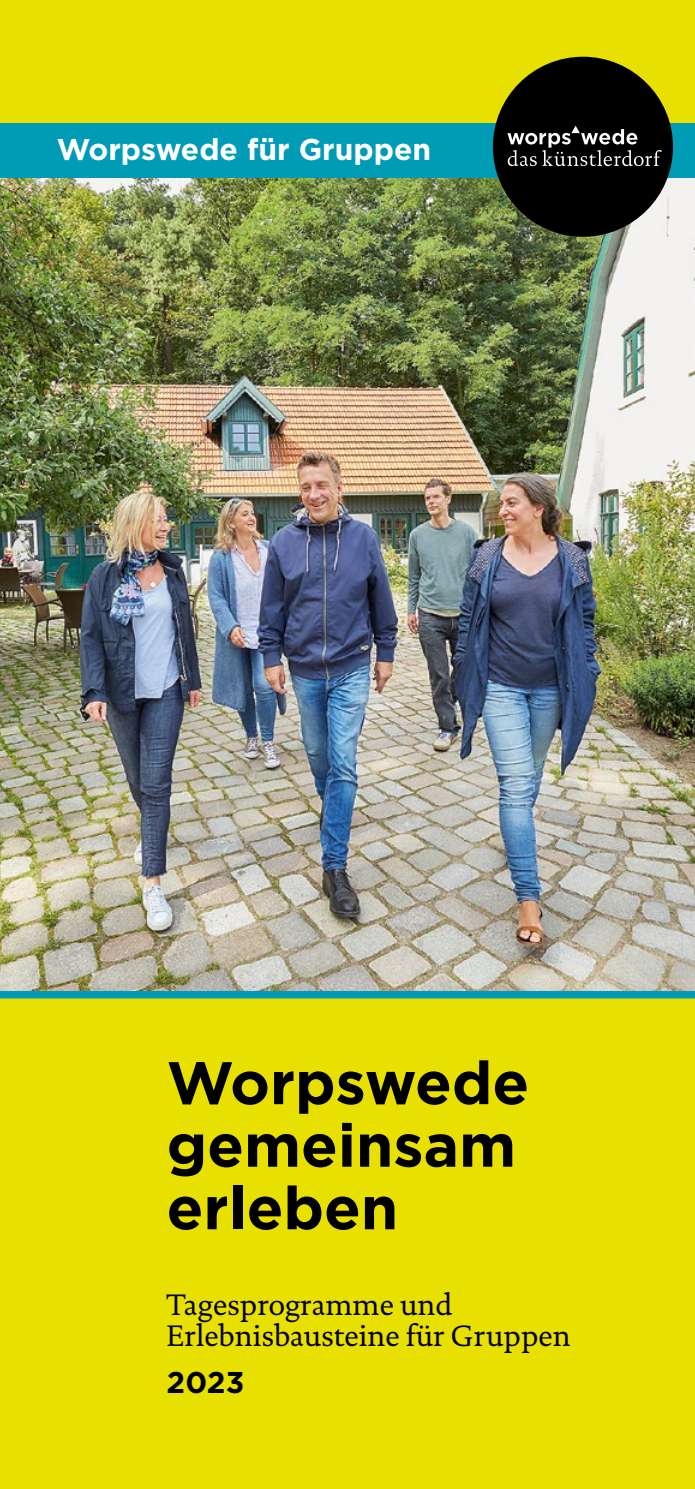
<style>
.page{position:relative;width:695px;height:1489px;background:#fff}
.page>*{position:absolute;margin:0;border:0;box-sizing:border-box;transform-origin:0 0}
.t1{font:700 60px/62.5px "Gotham";color:#000}
.t2{font:30px/31.2px "DTL Documenta TOT";color:#000}
.t3{font:700 30px "Gotham";color:#fff}
.t4{font:700 30px "Gotham";color:#000}
</style>
<div class="page">
<div style="left:0;top:0;width:694px;height:1488px;background:#e8e000"></div>
<img style="left:0;top:177px;width:694px;height:813px">
<div style="left:0;top:123px;width:694px;height:54px;background:#009bb4"></div>
<div style="left:493px;top:57px;width:180px;height:180px;background:#000;border-radius:50%"></div>
<svg style="left:507px;top:126px;width:154px;height:40px"></svg>
<div style="left:0;top:990px;width:694px;height:8px;background:#009bb4"></div>
<p class="t3" style="left:57px;top:129px;width:376px">Worpswede für Gruppen</p>
<h1 class="t1" style="left:167px;top:1051px;width:364px">Worpswede gemeinsam erleben</h1>
<p class="t2" style="left:167px;top:1289px;width:406px">Tagesprogramme und<br>Erlebnisbausteine für Gruppen</p>
<p class="t4" style="left:167px;top:1362px;width:79px">2023</p>
</div>
